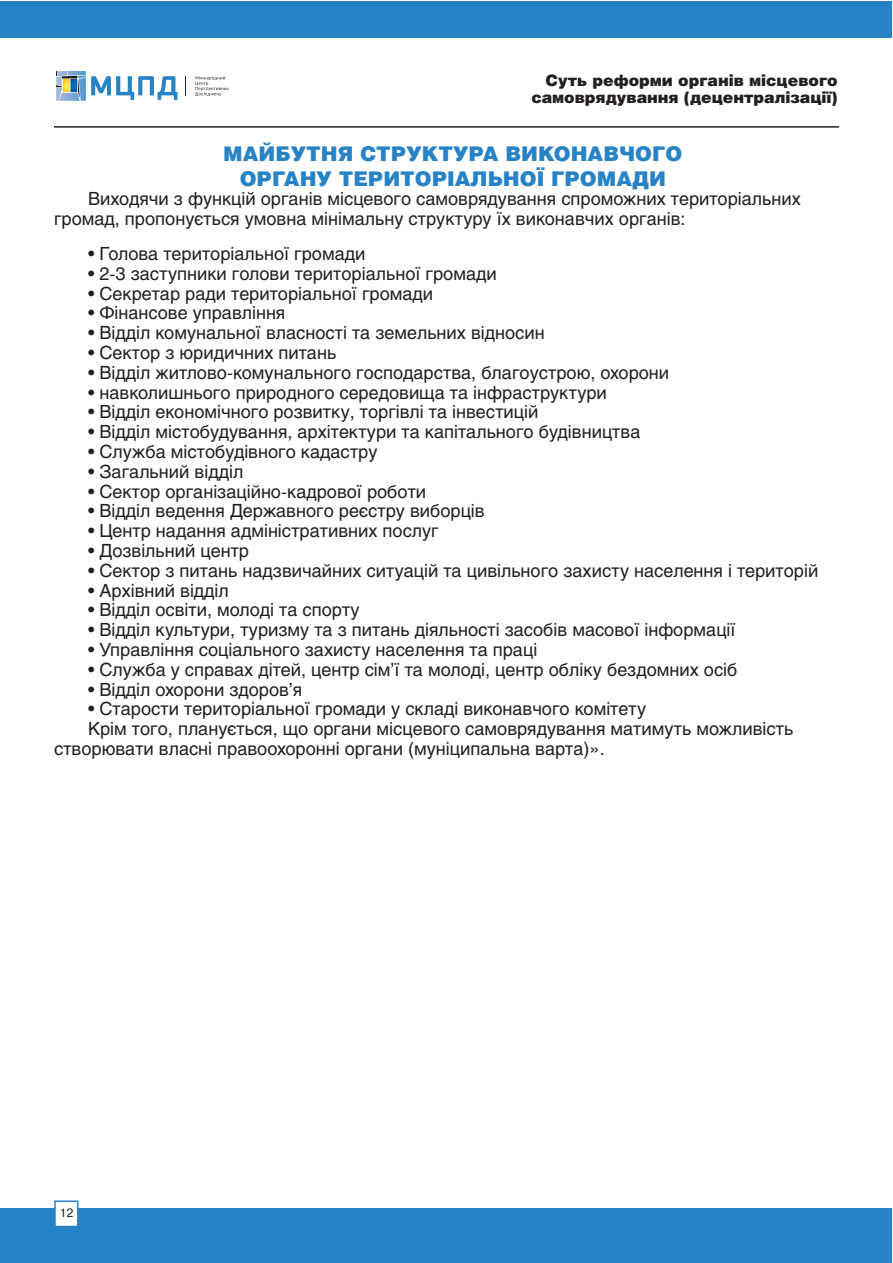
<style>
.page{position:relative;width:893px;height:1263px;background:#fff}
.page>*{position:absolute;margin:0;border:0;box-sizing:border-box;transform-origin:0 0}
.t1{font:20.25px/24.3px "Helios Black C";color:#2783c5;text-align:center}
.t2{font:18px/19.8px "Helios C";color:#231f20}
.t3{font:15.75px/16.6px "Helios Black C";color:#231f20;text-align:right}
.t4{font:12px "Pragmatica C";color:#231f20}
</style>
<div class="page">
<svg style="left:56px;top:71px;width:122px;height:30px"></svg>
<svg style="left:185px;top:76px;width:1px;height:19px"></svg>
<svg style="left:195px;top:76px;width:34px;height:20px"></svg>
<div style="left:0;top:1px;width:891px;height:37px;background:#2783c5"></div>
<div style="left:0;top:1209px;width:891px;height:54px;background:#2783c5"></div>
<hr style="left:54px;top:126px;width:785px;height:2px;background:#231f20">
<div style="left:54px;top:1200px;width:25px;height:27px;background:#fff;border:2px solid #2783c5"></div>
<p class="t3" style="left:531px;top:71px;width:308px">Суть реформи органів місцевого самоврядування (децентралізації)</p>
<p class="t1" style="left:223px;top:141px;width:461px">МАЙБУТНЯ СТРУКТУРА ВИКОНАВЧОГО<br>ОРГАНУ ТЕРИТОРІАЛЬНОЇ ГРОМАДИ</p>
<p class="t2" style="left:54px;top:189px;width:748px;text-indent:34px">Виходячи з функцій органів місцевого самоврядування спроможних територіальних громад, пропонується умовна мінімальну структуру їх виконавчих органів:</p>
<p class="t2" style="left:88px;top:243px;width:279px">• Голова територіальної громади</p>
<p class="t2" style="left:88px;top:263px;width:410px">• 2-3 заступники голови територіальної громади</p>
<p class="t2" style="left:88px;top:283px;width:347px">• Секретар ради територіальної громади</p>
<p class="t2" style="left:88px;top:303px;width:199px">• Фінансове управління</p>
<p class="t2" style="left:88px;top:323px;width:458px">• Відділ комунальної власності та земельних відносин</p>
<p class="t2" style="left:88px;top:342px;width:250px">• Сектор з юридичних питань</p>
<p class="t2" style="left:88px;top:362px;width:583px">• Відділ житлово-комунального господарства, благоустрою, охорони</p>
<p class="t2" style="left:88px;top:382px;width:520px">• навколишнього природного середовища та інфраструктури</p>
<p class="t2" style="left:88px;top:402px;width:452px">• Відділ економічного розвитку, торгівлі та інвестицій</p>
<p class="t2" style="left:88px;top:422px;width:554px">• Відділ містобудування, архітектури та капітального будівництва</p>
<p class="t2" style="left:88px;top:441px;width:291px">• Служба містобудівного кадастру</p>
<p class="t2" style="left:88px;top:461px;width:157px">• Загальний відділ</p>
<p class="t2" style="left:88px;top:481px;width:340px">• Сектор організаційно-кадрової роботи</p>
<p class="t2" style="left:88px;top:501px;width:398px">• Відділ ведення Державного реєстру виборців</p>
<p class="t2" style="left:88px;top:521px;width:352px">• Центр надання адміністративних послуг</p>
<p class="t2" style="left:88px;top:540px;width:163px">• Дозвільний центр</p>
<p class="t2" style="left:88px;top:560px;width:732px">• Сектор з питань надзвичайних ситуацій та цивільного захисту населення і територій</p>
<p class="t2" style="left:88px;top:580px;width:142px">• Архівний відділ</p>
<p class="t2" style="left:88px;top:600px;width:273px">• Відділ освіти, молоді та спорту</p>
<p class="t2" style="left:88px;top:620px;width:649px">• Відділ культури, туризму та з питань діяльності засобів масової інформації</p>
<p class="t2" style="left:88px;top:639px;width:451px">• Управління соціального захисту населення та праці</p>
<p class="t2" style="left:88px;top:659px;width:651px">• Служба у справах дітей, центр сім’ї та молоді, центр обліку бездомних осіб</p>
<p class="t2" style="left:88px;top:679px;width:216px">• Відділ охорони здоров’я</p>
<p class="t2" style="left:88px;top:699px;width:560px">• Старости територіальної громади у складі виконавчого комітету</p>
<p class="t2" style="left:88px;top:719px;width:707px">Крім того, планується, що органи місцевого самоврядування матимуть можливість</p>
<p class="t2" style="left:54px;top:738px;width:552px">створювати власні правоохоронні органи (муніципальна варта)».</p>
<p class="t4" style="left:60px;top:1206px;width:15px">12</p>
</div>
